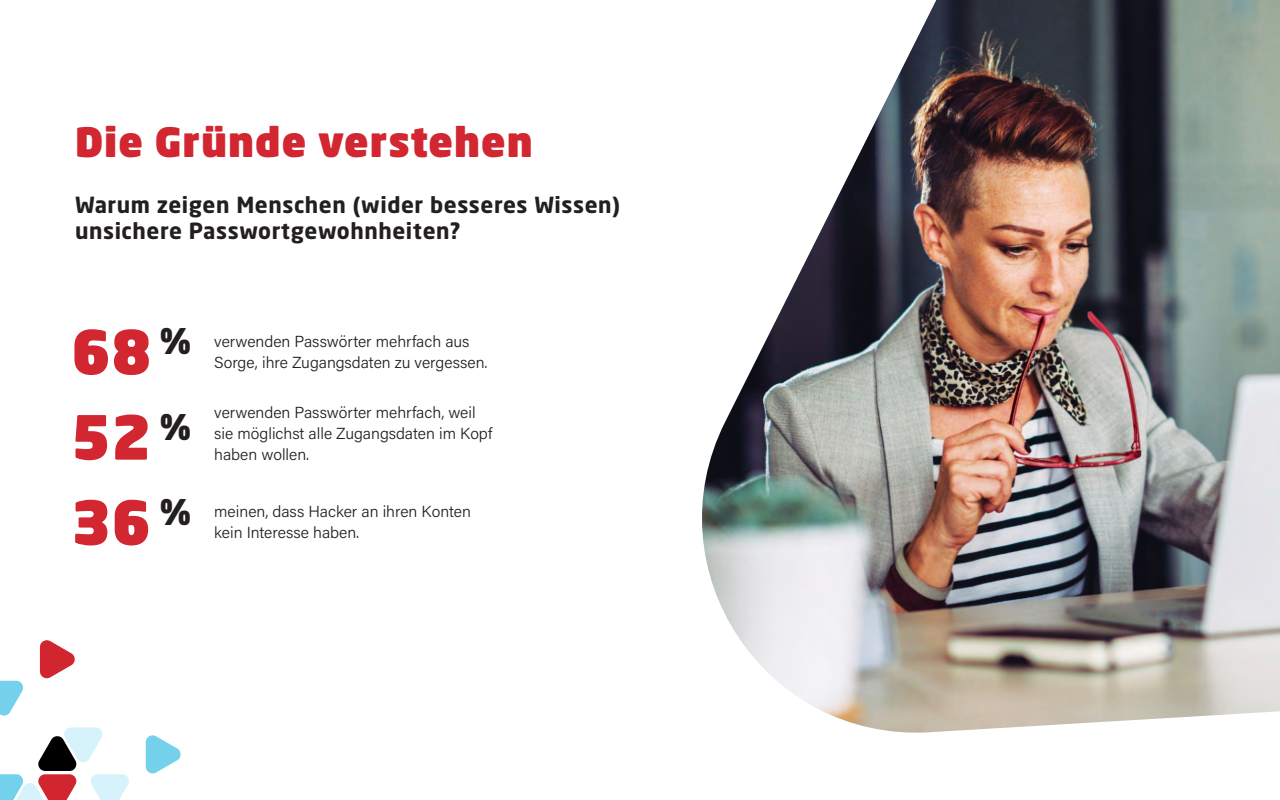
<style>
.page{position:relative;width:1280px;height:800px;background:#fff}
.page>*{position:absolute;margin:0;border:0;box-sizing:border-box;transform-origin:0 0}
.Absatzformat_1{font:900 60px "Neo Sans W1 G";color:#d22630}
.t1{font:900 40px "Neo Sans W1 G";letter-spacing:.025em;color:#d22630}
.t2{font:700 22px/26px "Neo Sans W1 G";letter-spacing:.025em;color:#231f20}
.body{font:300 16px/21px "Acumin Pro";color:#231f20}
</style>
<div class="page">
<img style="left:702px;top:0;width:578px;height:733px">
<svg style="left:40px;top:640px;width:35px;height:39px"></svg>
<svg style="left:146px;top:735px;width:35px;height:39px"></svg>
<svg style="left:0;top:727px;width:129px;height:73px"></svg>
<svg style="left:0;top:681px;width:23px;height:35px"></svg>
<h1 class="t1" style="left:75px;top:116px;width:459px">Die Gründe verstehen</h1>
<h2 class="t2" style="left:75px;top:192px;width:547px">Warum zeigen Menschen (wider besseres Wissen) unsichere Passwortgewohnheiten?</h2>
<p class="Absatzformat_1" style="left:71px;top:312px;width:122px">68 <sup>%</sup></p>
<p class="body" style="left:214px;top:330px;width:275px">verwenden Passwörter mehrfach aus<br>Sorge, ihre Zugangsdaten zu vergessen.</p>
<p class="Absatzformat_1" style="left:71px;top:397px;width:122px">52 <sup>%</sup></p>
<p class="body" style="left:214px;top:401px;width:280px">verwenden Passwörter mehrfach, weil sie möglichst alle Zugangsdaten im Kopf haben wollen.</p>
<p class="Absatzformat_1" style="left:71px;top:483px;width:122px">36 <sup>%</sup></p>
<p class="body" style="left:214px;top:501px;width:258px">meinen, dass Hacker an ihren Konten kein Interesse haben.</p>
</div>
